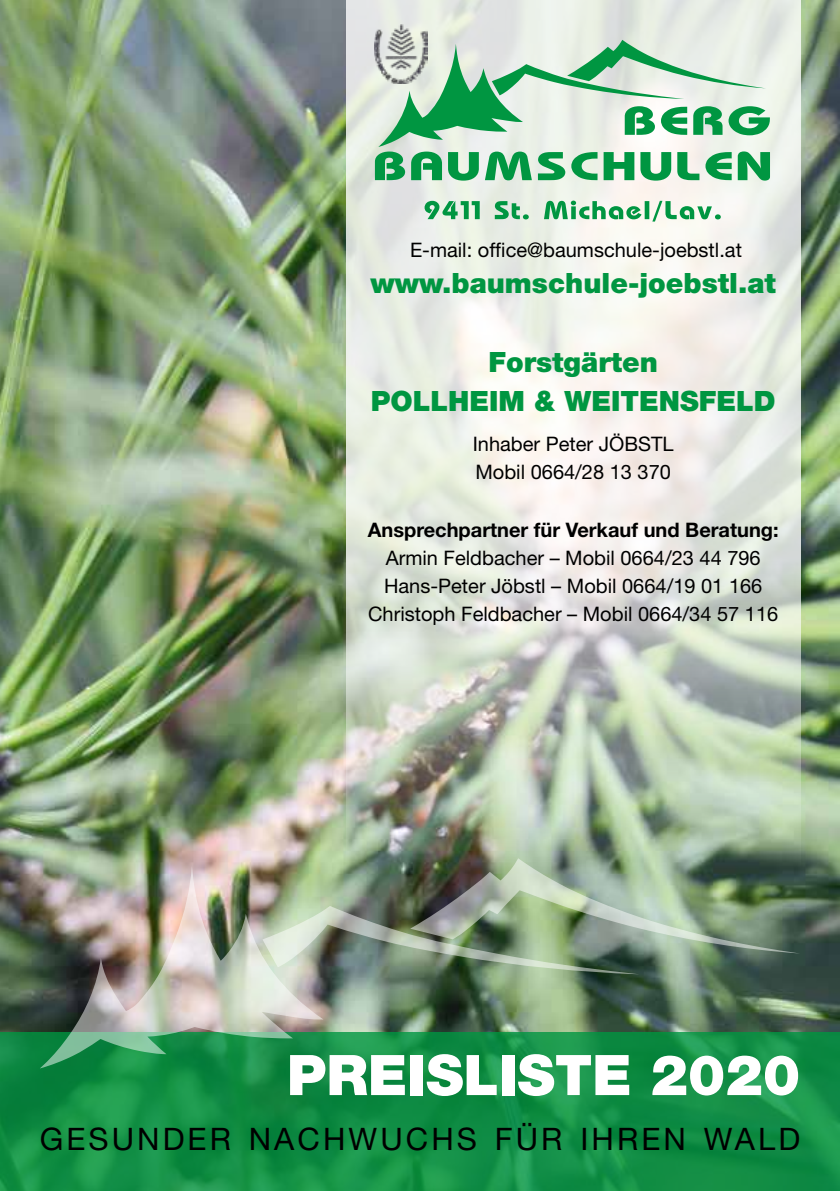
<style>
.page{position:relative;width:840px;height:1191px;background:#fff}
.page>*{position:absolute;margin:0;border:0;box-sizing:border-box;transform-origin:0 0}
.t1{font:900 56px "Helvetica Neue";color:#fff}
.t2{font:31px "Helvetica Neue";letter-spacing:.1em;color:#000}
.t3{font:900 28px/39.4px "Helvetica Neue";color:#009641;text-align:center}
.t4{font:20px/28px "Helvetica Neue";color:#000}
.t5{font:700 20px "Helvetica Neue";color:#000}
</style>
<div class="page">
<img style="left:0;top:0;width:839px;height:1032px">
<svg style="left:0;top:1032px;width:839px;height:159px;background:#128e45"></svg>
<img style="left:262px;top:858px;width:537px;height:116px">
<img style="left:40px;top:866px;width:283px;height:202px">
<img style="left:346px;top:0;width:453px;height:915px">
<svg style="left:424px;top:201px;width:296px;height:20px"></svg>
<svg style="left:375px;top:40px;width:394px;height:141px;background:#a4d4b6"></svg>
<img style="left:375px;top:24px;width:52px;height:59px">
<p class="t4" style="left:410px;top:235px;width:333px">E-mail: office@baumschule-joebstl.at</p>
<h3 class="t3" style="left:370px;top:263px;width:406px">www.baumschule-joebstl.at</h3>
<h3 class="t3" style="left:370px;top:342px;width:406px">Forstgärten<br>POLLHEIM &amp; WEITENSFELD</h3>
<p class="t4" style="left:472px;top:429px;width:202px">Inhaber Peter JÖBSTL<br>Mobil 0664/28 13 370</p>
<p class="t5" style="left:367px;top:517px;width:412px">Ansprechpartner für Verkauf und Beratung:</p>
<p class="t4" style="left:368px;top:543px;width:411px;text-align:center">Armin Feldbacher – Mobil 0664/23 44 796<br>Hans-Peter Jöbstl – Mobil 0664/19 01 166<br>Christoph Feldbacher – Mobil 0664/34 57 116</p>
<h1 class="t1" style="left:287px;top:1041px;width:514px">PREISLISTE 2020</h1>
<h2 class="t2" style="left:40px;top:1120px;width:761px">GESUNDER NACHWUCHS FÜR IHREN WALD</h2>
</div>
